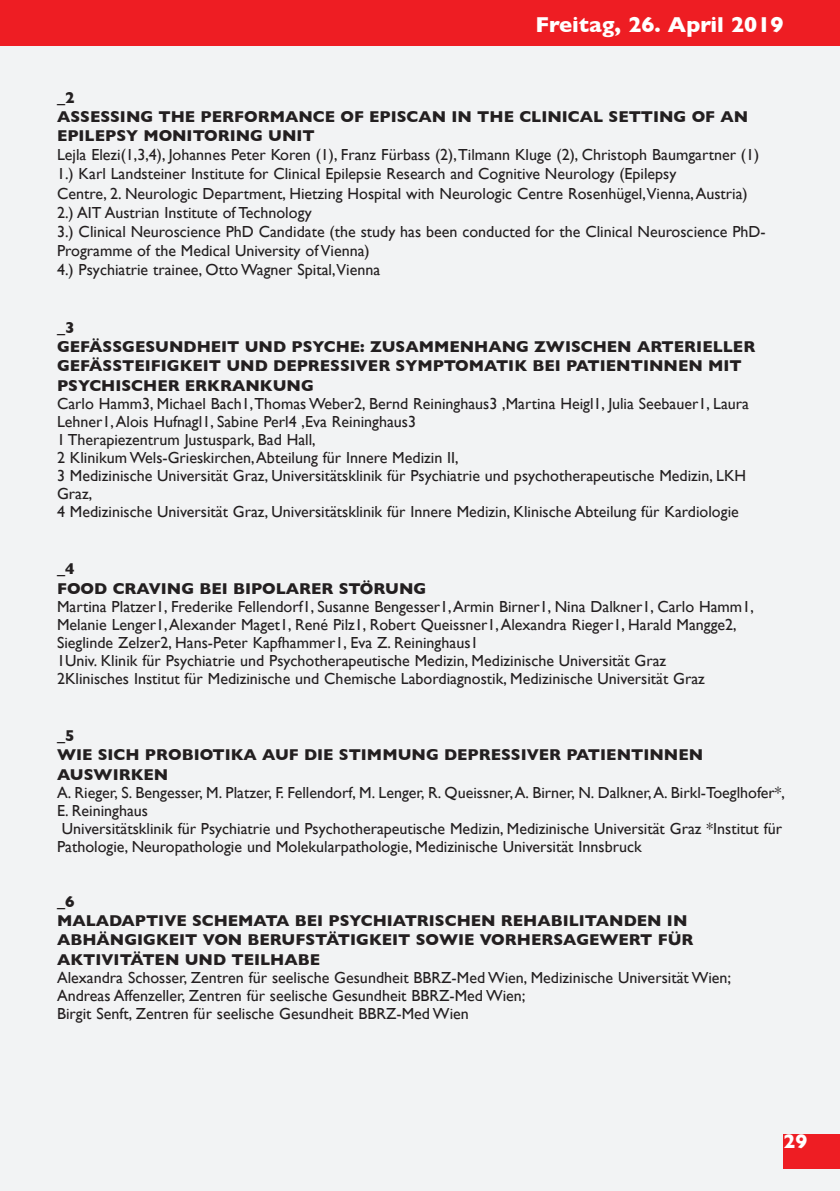
<style>
.page{position:relative;width:840px;height:1191px;background:#fff}
.page>*{position:absolute;margin:0;border:0;box-sizing:border-box;transform-origin:0 0}
.t1{font:700 22px "Gill Sans";color:#fff}
.t2{font:700 20px "Helvetica";color:#fff}
.t3{font:16px/18px "Gill Sans";color:#231f20}
.t4{font:700 16px/19.2px "Gill Sans";color:#231f20}
</style>
<div class="page">
<div style="left:0;top:0;width:839px;height:1191px;background:#f2f3f4"></div>
<div style="left:0;top:0;width:839px;height:46px;background:#ee1d23"></div>
<div style="left:783px;top:1134px;width:56px;height:34px;background:#ee1d23"></div>
<p class="t1" style="left:535px;top:7px;width:249px">Freitag, 26. April 2019</p>
<p class="t4" style="left:57px;top:87px;width:19px">_2</p>
<p class="t4" style="left:57px;top:106px;width:692px">ASSESSING THE PERFORMANCE OF EPISCAN IN THE CLINICAL SETTING OF AN<br>EPILEPSY MONITORING UNIT</p>
<p class="t3" style="left:57px;top:146px;width:703px">Lejla Elezi(1,3,4), Johannes Peter Koren (1), Franz Fürbass (2), Tilmann Kluge (2), Christoph Baumgartner (1)</p>
<p class="t3" style="left:57px;top:165px;width:620px">1.) Karl Landsteiner Institute for Clinical Epilepsie Research and Cognitive Neurology (Epilepsy</p>
<p class="t3" style="left:57px;top:184px;width:691px">Centre, 2. Neurologic Department, Hietzing Hospital with Neurologic Centre Rosenhügel,Vienna, Austria)</p>
<p class="t3" style="left:57px;top:203px;width:256px">2.) AIT Austrian Institute of Technology</p>
<p class="t3" style="left:57px;top:222px;width:709px;line-height:19.2px">3.) Clinical Neuroscience PhD Candidate (the study has been conducted for the Clinical Neuroscience PhD-<br>Programme of the Medical University of Vienna)</p>
<p class="t3" style="left:57px;top:261px;width:324px">4.) Psychiatrie trainee, Otto Wagner Spital,Vienna</p>
<p class="t4" style="left:57px;top:318px;width:19px">_3</p>
<p class="t4" style="left:57px;top:337px;width:699px">GEFÄSSGESUNDHEIT UND PSYCHE: ZUSAMMENHANG ZWISCHEN ARTERIELLER<br>GEFÄSSTEIFIGKEIT UND DEPRESSIVER SYMPTOMATIK BEI PATIENTINNEN MIT<br>PSYCHISCHER ERKRANKUNG</p>
<p class="t3" style="left:57px;top:394px;width:693px">Carlo Hamm3, Michael Bach1, Thomas Weber2, Bernd Reininghaus3 ,Martina Heigl1, Julia Seebauer1, Laura<br>Lehner1, Alois Hufnagl1, Sabine Perl4 ,Eva Reininghaus3</p>
<p class="t3" style="left:57px;top:430px;width:260px">1 Therapiezentrum Justuspark, Bad Hall,</p>
<p class="t3" style="left:57px;top:448px;width:403px">2 Klinikum Wels-Grieskirchen, Abteilung für Innere Medizin II,</p>
<p class="t3" style="left:57px;top:466px;width:690px">3 Medizinische Universität Graz, Universitätsklinik für Psychiatrie und psychotherapeutische Medizin, LKH<br>Graz,</p>
<p class="t3" style="left:57px;top:502px;width:683px">4 Medizinische Universität Graz, Universitätsklinik für Innere Medizin, Klinische Abteilung für Kardiologie</p>
<p class="t4" style="left:57px;top:559px;width:19px">_4</p>
<p class="t4" style="left:57px;top:578px;width:370px">FOOD CRAVING BEI BIPOLARER STÖRUNG</p>
<p class="t3" style="left:57px;top:597px;width:698px">Martina Platzer1, Frederike Fellendorf1, Susanne Bengesser1, Armin Birner1, Nina Dalkner1, Carlo Hamm1,<br>Melanie Lenger1, Alexander Maget1, René Pilz1, Robert Queissner1, Alexandra Rieger1, Harald Mangge2,<br>Sieglinde Zelzer2, Hans-Peter Kapfhammer1, Eva Z. Reininghaus1</p>
<p class="t3" style="left:57px;top:651px;width:610px">1Univ. Klinik für Psychiatrie und Psychotherapeutische Medizin, Medizinische Universität Graz</p>
<p class="t3" style="left:57px;top:669px;width:649px">2Klinisches Institut für Medizinische und Chemische Labordiagnostik, Medizinische Universität Graz</p>
<p class="t4" style="left:57px;top:726px;width:19px">_5</p>
<p class="t4" style="left:57px;top:745px;width:647px">WIE SICH PROBIOTIKA AUF DIE STIMMUNG DEPRESSIVER PATIENTINNEN<br>AUSWIRKEN</p>
<p class="t3" style="left:57px;top:783px;width:729px">A. Rieger, S. Bengesser, M. Platzer, F. Fellendorf, M. Lenger, R. Queissner, A. Birner, N. Dalkner, A. Birkl-Toeglhofer*,<br>E. Reininghaus</p>
<p class="t3" style="left:57px;top:819px;width:726px;text-indent:5px">Universitätsklinik für Psychiatrie und Psychotherapeutische Medizin, Medizinische Universität Graz *Institut für<br>Pathologie, Neuropathologie und Molekularpathologie, Medizinische Universität Innsbruck</p>
<p class="t4" style="left:57px;top:891px;width:19px">_6</p>
<p class="t4" style="left:57px;top:910px;width:637px">MALADAPTIVE SCHEMATA BEI PSYCHIATRISCHEN REHABILITANDEN IN<br>ABHÄNGIGKEIT VON BERUFSTÄTIGKEIT SOWIE VORHERSAGEWERT FÜR<br>AKTIVITÄTEN UND TEILHABE</p>
<p class="t3" style="left:57px;top:968px;width:675px">Alexandra Schosser, Zentren für seelische Gesundheit BBRZ-Med Wien, Medizinische Universität Wien;</p>
<p class="t3" style="left:57px;top:986px;width:469px">Andreas Affenzeller, Zentren für seelische Gesundheit BBRZ-Med Wien;</p>
<p class="t3" style="left:57px;top:1004px;width:413px">Birgit Senft, Zentren für seelische Gesundheit BBRZ-Med Wien</p>
<p class="t2" style="left:782px;top:1126px;width:24px">29</p>
</div>
